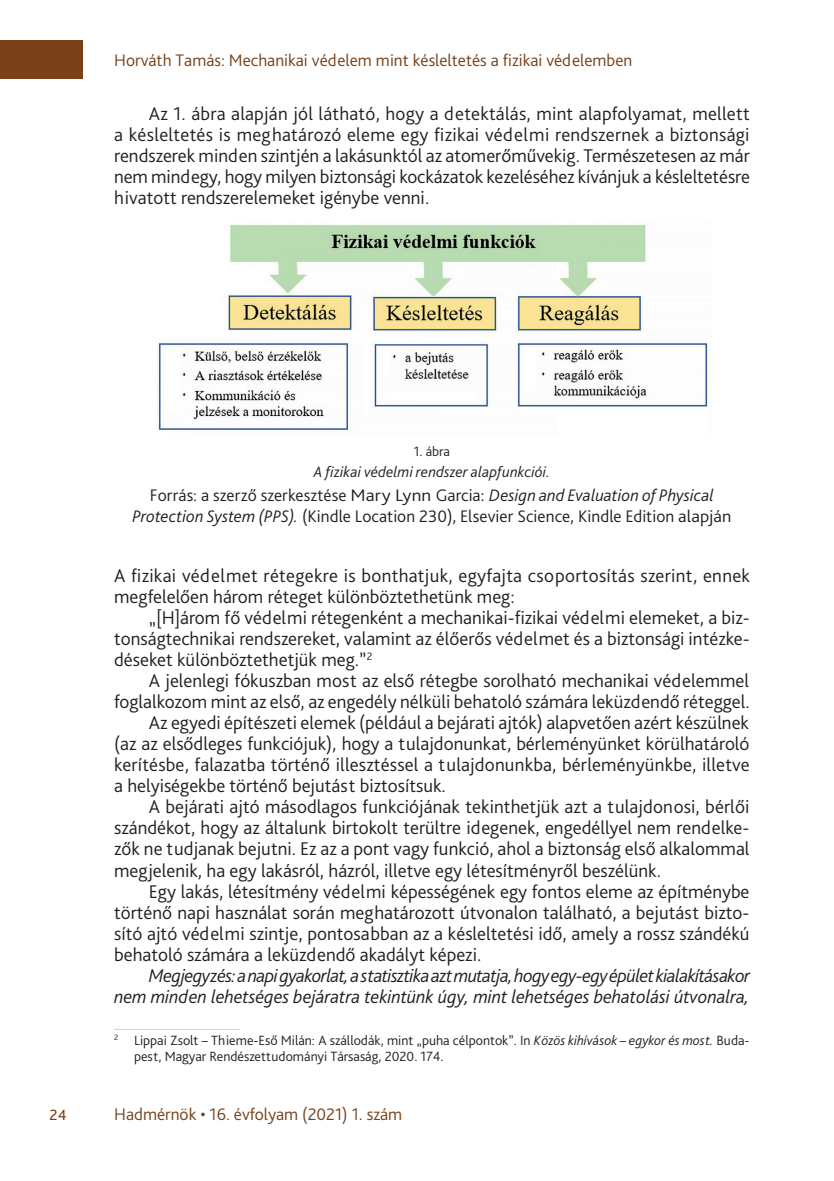
<style>
.page{position:relative;width:834px;height:1181px;background:#fff}
.page>*{position:absolute;margin:0;border:0;box-sizing:border-box;transform-origin:0 0}
.t1{font:300 19.25px/21px "Bliss Pro";color:#231f20;text-align:justify}
.t2{font:italic 300 19.25px/21px "Bliss Pro";letter-spacing:-.005em;color:#231f20;text-align:right}
.t3{font:300 19.25px "Bliss Pro";color:#784118}
.t4{font:300 17.5px/21px "Bliss Pro";letter-spacing:.005em;color:#231f20;text-align:center}
.t5{font:300 17.5px "Bliss Pro";color:#784118}
.t6{font:italic 300 15.75px "Bliss Pro";letter-spacing:.01em;color:#231f20}
.t7{font:300 14px/15.8px "Bliss Pro";color:#231f20}
.s1{font-style:italic}
</style>
<div class="page">
<div style="left:0;top:41px;width:83px;height:38px;background:#784118"></div>
<img style="left:158px;top:225px;width:550px;height:205px">
<hr style="left:114px;top:1029px;width:126px;height:1px;background:#d1d2d4">
<p class="t5" style="left:114px;top:49px;width:519px">Horváth Tamás: Mechanikai védelem mint késleltetés a fizikai védelemben</p>
<p class="t1" style="left:114px;top:103px;width:637px;text-indent:35px">Az 1. ábra alapján jól látható, hogy a detektálás, mint alapfolyamat, mellett a késleltetés is meghatározó eleme egy fizikai védelmi rendszernek a biztonsági rendszerek minden szintjén a lakásunktól az atomerőművekig. Természetesen az már nem mindegy, hogy milyen biztonsági kockázatok kezeléséhez kívánjuk a késleltetésre hivatott rendszerelemeket igénybe venni.</p>
<p class="t7" style="left:413px;top:443px;width:38px">1. ábra</p>
<p class="t6" style="left:314px;top:462px;width:237px">A fizikai védelmi rendszer alapfunkciói.</p>
<p class="t4" style="left:132px;top:484px;width:600px">Forrás: a szerző szerkesztése Mary Lynn Garcia: <span class="s1">Design and Evaluation of Physical<br>Protection System (PPS).</span> (Kindle Location 230), Elsevier Science, Kindle Edition alapján</p>
<p class="t1" style="left:114px;top:565px;width:637px">A fizikai védelmet rétegekre is bonthatjuk, egyfajta csoportosítás szerint, ennek megfelelően három réteget különböztethetünk meg:</p>
<p class="t1" style="left:114px;top:607px;width:637px;text-indent:35px">„[H]árom fő védelmi rétegenként a mechanikai-fizikai védelmi elemeket, a biz&shy;tonságtechnikai rendszereket, valamint az élőerős védelmet és a biztonsági intézke&shy;déseket különböztethetjük meg.”<sup>2</sup></p>
<p class="t1" style="left:149px;top:670px;width:601px">A jelenlegi fókuszban most az első rétegbe sorolható mechanikai védelemmel</p>
<p class="t1" style="left:114px;top:691px;width:637px">foglalkozom mint az első, az engedély nélküli behatoló számára leküzdendő réteggel.</p>
<p class="t1" style="left:149px;top:712px;width:601px">Az egyedi építészeti elemek (például a bejárati ajtók) alapvetően azért készülnek</p>
<p class="t1" style="left:114px;top:733px;width:636px">(az az elsődleges funkciójuk), hogy a tulajdonunkat, bérleményünket körülhatároló</p>
<p class="t1" style="left:114px;top:754px;width:637px">kerítésbe, falazatba történő illesztéssel a tulajdonunkba, bérleményünkbe, illetve</p>
<p class="t1" style="left:114px;top:775px;width:333px">a helyiségekbe történő bejutást biztosítsuk.</p>
<p class="t1" style="left:149px;top:796px;width:601px">A bejárati ajtó másodlagos funkciójának tekinthetjük azt a tulajdonosi, bérlői</p>
<p class="t1" style="left:114px;top:817px;width:636px">szándékot, hogy az általunk birtokolt terültre idegenek, engedéllyel nem rendelke-</p>
<p class="t1" style="left:114px;top:838px;width:636px">zők ne tudjanak bejutni. Ez az a pont vagy funkció, ahol a biztonság első alkalommal</p>
<p class="t1" style="left:114px;top:859px;width:548px">megjelenik, ha egy lakásról, házról, illetve egy létesítményről beszélünk.</p>
<p class="t1" style="left:149px;top:880px;width:602px">Egy lakás, létesítmény védelmi képességének egy fontos eleme az építménybe</p>
<p class="t1" style="left:114px;top:901px;width:636px">történő napi használat során meghatározott útvonalon található, a bejutást bizto-</p>
<p class="t1" style="left:114px;top:922px;width:637px">sító ajtó védelmi szintje, pontosabban az a késleltetési idő, amely a rossz szándékú</p>
<p class="t1" style="left:114px;top:943px;width:368px">behatoló számára a leküzdendő akadályt képezi.</p>
<p class="t2" style="left:114px;top:964px;width:637px">Megjegyzés: anapi gyakorlat, astatisztika azt mutatja, hogy egy-egy épület kialakításakor nem minden lehetséges bejáratra tekintünk úgy, mint lehetséges behatolási útvonalra,</p>
<p class="t7" style="left:134px;top:1032px;width:617px;text-indent:-20px"><sup>2</sup> Lippai Zsolt – Thieme-Eső Milán: A szállodák, mint „puha célpontok”. In <span class="s1">Közös kihívások – egykor és most.</span> Buda&shy;pest, Magyar Rendészettudományi Társaság, 2020. 174.</p>
<p class="t3" style="left:50px;top:1102px;width:19px">24</p>
<p class="t5" style="left:114px;top:1103px;width:289px">Hadmérnök • 16. évfolyam (2021) 1. szám</p>
</div>
